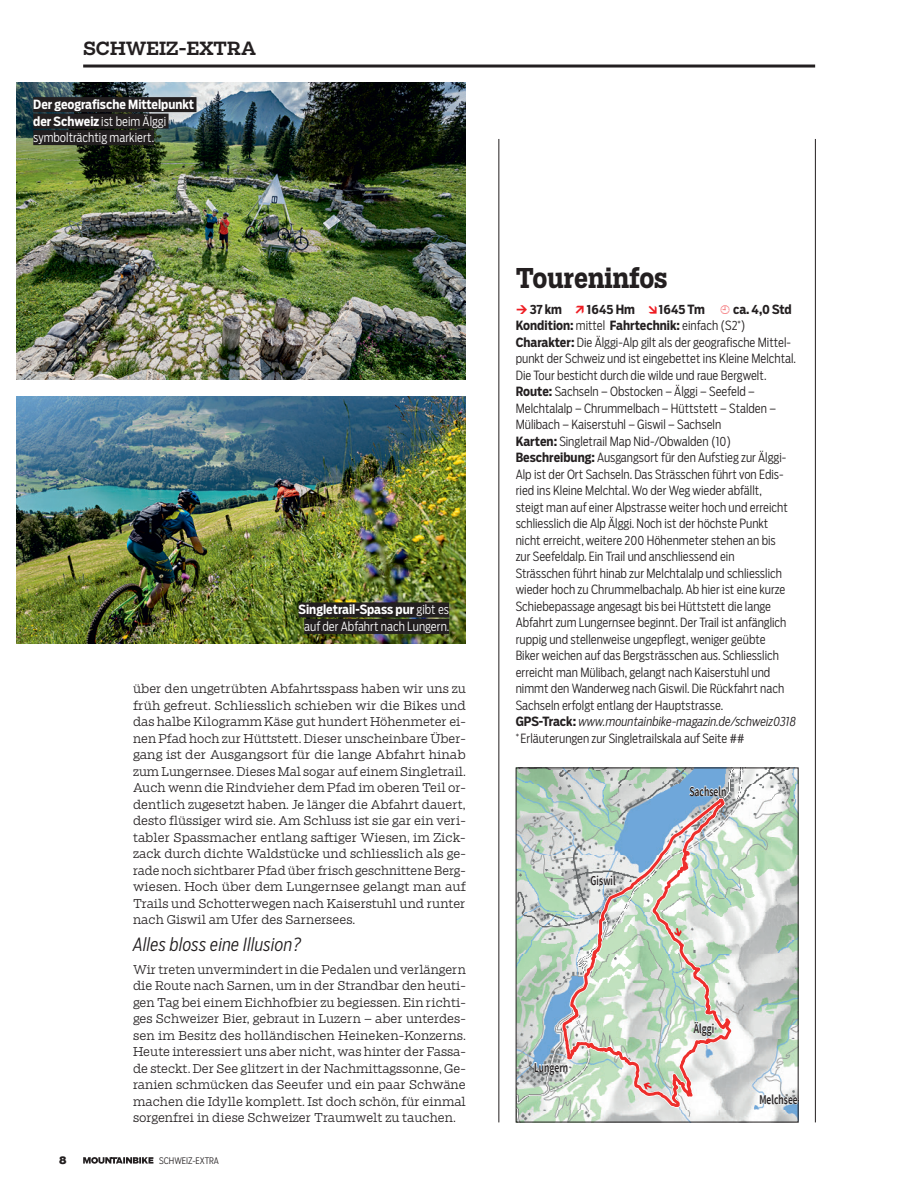
<style>
.page{position:relative;width:915px;height:1191px;background:#fff}
.page>*{position:absolute;margin:0;border:0;box-sizing:border-box;transform-origin:0 0}
.Kasten_groß_Head{font:700 27px "Salvo Serif Cond";color:#231f20}
.Lauftext_ohne_Einzug{font:italic 300 18px "Salvo Sans Cond";letter-spacing:.01em;color:#231f20}
.Rubrik_libü{font:500 18px "Salvo Serif";color:#231f20}
.t1{font:600 13.5px "Source Sans Pro";color:#000001;scale:.71 1}
.Kastencopy{font:300 12.6px/16.5px "Salvo Sans Cond";color:#231f20}
.Bildtext_positiv_unt{font:700 12.6px/16.5px "Salvo Sans Cond";color:#fff}
.Kastencopy-2{font:700 12.6px "Salvo Sans Cond";color:#231f20}
.Bildtext_positiv_unt-2{font:300 12.6px/16.5px "Salvo Sans Cond";color:#fff;text-align:center}
.Kastencopy-3{font:italic 300 12.6px "Salvo Sans Cond";color:#231f20}
.Lauftext_ohne_Einzug-2{font:300 12px/16.5px "Salvo Serif";color:#231f20;text-align:justify}
.t2{font:900 10.5px "Salvo Serif";color:#231f20}
.t3{font:300 9px "Salvo Sans Cond";color:#231f20}
.s1{font-weight:300}
.s2{font-weight:700}
.s3{color:#ee1d23}
.s4{font-weight:700;font-style:normal}
</style>
<div class="page">
<img style="left:517px;top:769px;width:279px;height:351px">
<svg style="left:559px;top:794px;width:176px;height:316px"></svg>
<svg style="left:561px;top:796px;width:172px;height:312px;background:#c7cfc6"></svg>
<svg style="left:688px;top:779px;width:38px;height:32px"></svg>
<svg style="left:534px;top:1050px;width:34px;height:43px"></svg>
<svg style="left:590px;top:869px;width:26px;height:23px"></svg>
<svg style="left:692px;top:1015px;width:22px;height:21px"></svg>
<svg style="left:759px;top:1087px;width:37px;height:21px"></svg>
<svg style="left:674px;top:928px;width:7px;height:8px"></svg>
<svg style="left:643px;top:1082px;width:8px;height:7px"></svg>
<img style="left:17px;top:82px;width:448px;height:298px">
<img style="left:17px;top:396px;width:448px;height:248px">
<hr style="left:498px;top:139px;width:1px;height:983px;background:#231f20">
<hr style="left:814px;top:139px;width:1px;height:983px;background:#231f20">
<div style="left:33px;top:97px;width:163px;height:15px;background:#231f20"></div>
<div style="left:33px;top:114px;width:135px;height:15px;background:#231f20"></div>
<div style="left:33px;top:130px;width:121px;height:15px;background:#231f20"></div>
<div style="left:298px;top:602px;width:151px;height:15px;background:#231f20"></div>
<div style="left:304px;top:619px;width:145px;height:15px;background:#231f20"></div>
<hr style="left:83px;top:65px;width:731px;height:3px;background:#231f20">
<svg style="left:83px;top:1157px;width:70px;height:6px"></svg>
<p class="Rubrik_libü" style="left:83px;top:36px;width:174px">SCHWEIZ-EXTRA</p>
<p class="Bildtext_positiv_unt" style="left:33px;top:96px;width:162px">Der geografische Mittelpunkt der Schweiz <span class="s1">ist beim Älggi symbolträchtig markiert.</span></p>
<p class="Bildtext_positiv_unt-2" style="left:298px;top:601px;width:152px"><span class="s2">Singletrail-Spass pur</span> gibt es auf der Abfahrt nach Lungern.</p>
<p class="Lauftext_ohne_Einzug-2" style="left:133px;top:680px;width:334px">über den ungetrübten Abfahrtsspass haben wir uns zu früh gefreut. Schliesslich schieben wir die Bikes und das halbe Kilogramm Käse gut hundert Höhenmeter ei&shy;nen Pfad hoch zur Hüttstett. Dieser unscheinbare Über&shy;gang ist der Ausgangsort für die lange Abfahrt hinab zum Lungernsee. Dieses Mal sogar auf einem Singletrail.<br>Auch wenn die Rindvieher dem Pfad im oberen Teil or&shy;dentlich zugesetzt haben. Je länger die Abfahrt dauert, desto flüssiger wird sie. Am Schluss ist sie gar ein veri&shy;tabler Spassmacher entlang saftiger Wiesen, im Zick&shy;zack durch dichte Waldstücke und schliesslich als ge&shy;rade noch sichtbarer Pfad über frisch geschnittene Berg&shy;wiesen. Hoch über dem Lungernsee gelangt man auf Trails und Schotterwegen nach Kaiserstuhl und runter nach Giswil am Ufer des Sarnersees.</p>
<p class="Lauftext_ohne_Einzug" style="left:133px;top:933px;width:170px">Alles bloss eine Illusion?</p>
<p class="Lauftext_ohne_Einzug-2" style="left:133px;top:961px;width:334px">Wir treten unvermindert in die Pedalen und verlängern die Route nach Sarnen, um in der Strandbar den heuti&shy;gen Tag bei einem Eichhofbier zu begiessen. Ein richti&shy;ges Schweizer Bier, gebraut in Luzern – aber unterdes&shy;sen im Besitz des holländischen Heineken-Konzerns.<br>Heute interessiert uns aber nicht, was hinter der Fassa&shy;de steckt. Der See glitzert in der Nachmittagssonne, Ge&shy;ranien schmücken das Seeufer und ein paar Schwäne machen die Idylle komplett. Ist doch schön, für einmal sorgenfrei in diese Schweizer Traumwelt zu tauchen.</p>
<p class="t2" style="left:59px;top:1152px;width:9px">8</p>
<p class="t3" style="left:159px;top:1154px;width:61px">SCHWEIZ-EXTRA</p>
<p class="Kasten_groß_Head" style="left:515px;top:260px;width:153px">Toureninfos</p>
<p class="Kastencopy-2" style="left:529px;top:300px;width:34px">37 km</p>
<p class="Kastencopy-2" style="left:586px;top:300px;width:119px">1645 Hm <span class="s3">→</span>1645 Tm</p>
<p class="Kastencopy-2" style="left:733px;top:300px;width:60px">ca. 4,0 Std</p>
<p class="Kastencopy-2" style="left:515px;top:317px;width:231px">Kondition: <span class="s1">mittel</span> Fahrtechnik: <span class="s1">einfach (S2</span><sup>*</sup><span class="s1">)</span></p>
<p class="Kastencopy" style="left:515px;top:333px;width:282px"><span class="s2">Charakter:</span> Die Älggi-Alp gilt als der geografische Mittel&shy;punkt der Schweiz und ist eingebettet ins Kleine Melchtal.<br>Die Tour besticht durch die wilde und raue Bergwelt.</p>
<p class="Kastencopy" style="left:515px;top:383px;width:262px"><span class="s2">Route:</span> Sachseln – Obstocken – Älggi – Seefeld –<br>Melchtalalp – Chrummelbach – Hüttstett – Stalden –<br>Mülibach – Kaiserstuhl – Giswil – Sachseln</p>
<p class="Kastencopy" style="left:515px;top:432px;width:217px"><span class="s2">Karten:</span> Singletrail Map Nid-/Obwalden (10)</p>
<p class="Kastencopy" style="left:515px;top:449px;width:273px"><span class="s2">Beschreibung:</span> Ausgangsort für den Aufstieg zur Älggi-Alp ist der Ort Sachseln. Das Strässchen führt von Edis&shy;ried ins Kleine Melchtal. Wo der Weg wieder abfällt, steigt man auf einer Alpstrasse weiter hoch und erreicht schliesslich die Alp Älggi. Noch ist der höchste Punkt nicht erreicht, weitere 200 Höhenmeter stehen an bis zur Seefeldalp. Ein Trail und anschliessend ein Strässchen führt hinab zur Melchtalalp und schliesslich wieder hoch zu Chrummelbachalp. Ab hier ist eine kurze Schiebepassage angesagt bis bei Hüttstett die lange Abfahrt zum Lungernsee beginnt. Der Trail ist anfänglich ruppig und stellenweise ungepflegt, weniger geübte Biker weichen auf das Bergsträsschen aus. Schliesslich erreicht man Mülibach, gelangt nach Kaiserstuhl und nimmt den Wanderweg nach Giswil. Die Rückfahrt nach Sachseln erfolgt entlang der Hauptstrasse.</p>
<p class="Kastencopy-3" style="left:515px;top:713px;width:282px"><span class="s4">GPS-Track:</span> www.mountainbike-magazin.de/schweiz0318</p>
<p class="Kastencopy" style="left:515px;top:729px;width:230px"><sup>*</sup> Erläuterungen zur Singletrailskala auf Seite ##</p>
<p class="t1" style="left:713px;top:711px;width:43px">Sarnen</p>
<p class="t1" style="left:590px;top:872px;width:37px">Giswil</p>
<p class="t1" style="left:534px;top:1058px;width:50px">Lungern</p>
<p class="t1" style="left:689px;top:782px;width:54px">Sachseln</p>
<p class="t1" style="left:693px;top:1019px;width:30px">Älggi</p>
<p class="t1" style="left:759px;top:1090px;width:89px">Melchsee-Frutt</p>
</div>
